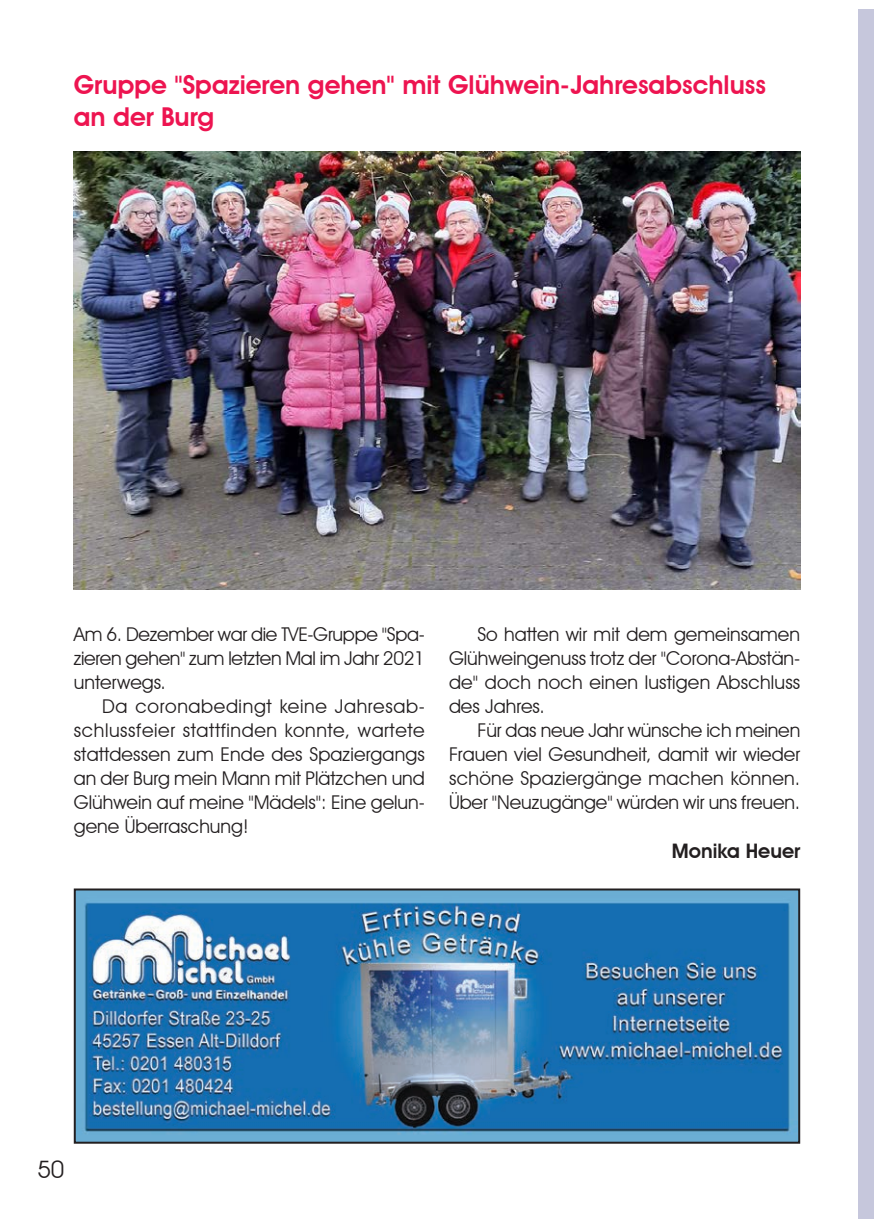
<style>
.page{position:relative;width:874px;height:1225px;background:#fff}
.page>*{position:absolute;margin:0;border:0;box-sizing:border-box;transform-origin:0 0}
.t1{font:600 26px/31.2px "Avant Garde IT Cby BT";color:#ed1450}
.t2{font:24px "Avant Garde IT Cby BT";color:#231f20}
.t3{font:600 20px "Avant Garde IT Cby BT";color:#231f20}
.t4{font:19px/24px "Avant Garde IT Cby BT";color:#231f20;text-align:justify}
</style>
<div class="page">
<img style="left:74px;top:152px;width:725px;height:438px">
<img style="left:77px;top:891px;width:719px;height:249px">
<div style="left:74px;top:888px;width:725px;height:255px;border:2px solid #231f20"></div>
<div style="left:858px;top:9px;width:15px;height:1210px;background:#c6c7dc"></div>
<h1 class="t1" style="left:74px;top:69px;width:693px">Gruppe "Spazieren gehen" mit Glühwein-Jahresabschluss an der Burg</h1>
<p class="t4" style="left:74px;top:622px;width:352px">Am 6. Dezember war die TVE-Gruppe "Spa&shy;zieren gehen" zum letzten Mal im Jahr 2021 unterwegs.</p>
<p class="t4" style="left:74px;top:694px;width:352px;text-indent:28px">Da coronabedingt keine Jahresab&shy;schlussfeier stattfinden konnte, wartete stattdessen zum Ende des Spaziergangs an der Burg mein Mann mit Plätzchen und Glühwein auf meine "Mädels": Eine gelun&shy;gene Überraschung!</p>
<p class="t4" style="left:449px;top:622px;width:352px;text-indent:28px">So hatten wir mit dem gemeinsamen Glühweingenuss trotz der "Corona-Abstän&shy;de" doch noch einen lustigen Abschluss des Jahres.</p>
<p class="t4" style="left:449px;top:718px;width:352px;text-indent:28px">Für das neue Jahr wünsche ich meinen Frauen viel Gesundheit, damit wir wieder schöne Spaziergänge machen können.<br>Über "Neuzugänge" würden wir uns freuen.</p>
<p class="t3" style="left:671px;top:838px;width:130px">Monika Heuer</p>
<p class="t2" style="left:37px;top:1154px;width:29px">50</p>
</div>
